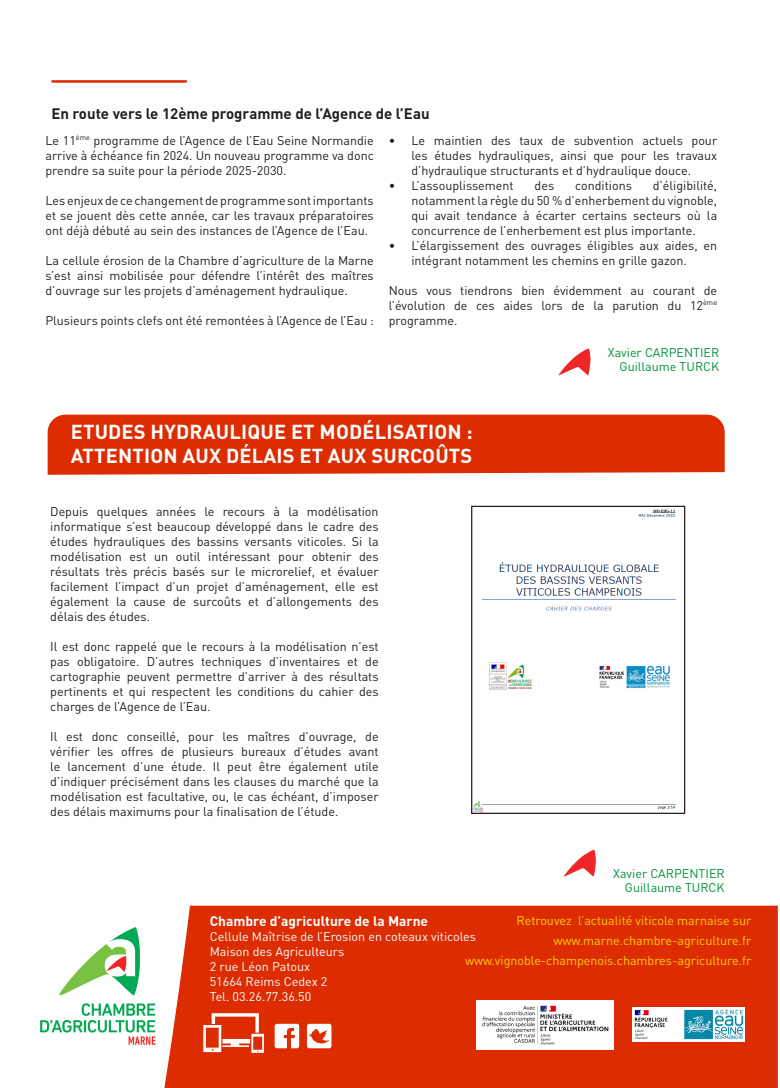
<style>
.page{position:relative;width:780px;height:1088px;background:#fff}
.page>*{position:absolute;margin:0;border:0;box-sizing:border-box;transform-origin:0 0}
.t1{font:700 20px "DIN Pro";letter-spacing:.01em;color:#fff}
.t2{font:700 15px "DIN Pro";color:#231f20}
.t3{font:700 13.75px "DIN Pro";color:#fff}
.t4{font:12.5px/15px "DIN Pro";color:#231f20;text-align:justify}
.t5{font:12.5px "DIN Pro";color:#fed105}
.t6{font:12.5px "DIN Pro";color:#fff}
.t7{font:12.5px "DIN Pro";color:#009139}
</style>
<div class="page">
<div style="left:164px;top:905px;width:614px;height:183px;background:#dc2c00"></div>
<img style="left:40px;top:915px;width:126px;height:143px">
<svg style="left:275px;top:1024px;width:24px;height:24px"></svg>
<svg style="left:307px;top:1024px;width:24px;height:24px"></svg>
<svg style="left:203px;top:1013px;width:61px;height:40px"></svg>
<img style="left:476px;top:1000px;width:137px;height:49px">
<div style="left:48px;top:415px;width:676px;height:60px;background:#dc2c00"></div>
<img style="left:632px;top:1008px;width:112px;height:34px">
<svg style="left:564px;top:849px;width:32px;height:27px"></svg>
<hr style="left:51px;top:80px;width:136px;height:3px;background:#dc2c00">
<svg style="left:558px;top:348px;width:32px;height:27px"></svg>
<img style="left:473px;top:509px;width:203px;height:303px">
<div style="left:471px;top:506px;width:214px;height:308px;border:1px solid #231f20"></div>
<p class="t2" style="left:51px;top:104px;width:379px">En route vers le 12ème programme de l’Agence de l’Eau</p>
<p class="t4" style="left:45px;top:132px;width:330px">Le 11<sup>ème</sup> programme de l’Agence de l’Eau Seine Normandie arrive à échéance fin 2024. Un nouveau programme va donc prendre sa suite pour la période 2025-2030.</p>
<p class="t4" style="left:45px;top:192px;width:330px">Les enjeux de ce changement de programme sont importants et se jouent dès cette année, car les travaux préparatoires ont déjà débuté au sein des instances de l’Agence de l’Eau.</p>
<p class="t4" style="left:45px;top:252px;width:330px">La cellule érosion de la Chambre d’agriculture de la Marne s’est ainsi mobilisée pour défendre l’intérêt des maîtres d’ouvrage sur les projets d’aménagement hydraulique.</p>
<p class="t4" style="left:45px;top:312px;width:330px">Plusieurs points clefs ont été remontées à l’Agence de l’Eau :</p>
<p class="t4" style="left:411px;top:132px;width:307px;text-indent:-22px">• Le maintien des taux de subvention actuels pour les études hydrauliques, ainsi que pour les travaux d’hydraulique structurants et d’hydraulique douce.</p>
<p class="t4" style="left:389px;top:177px;width:126px">• L’assouplissement</p>
<p class="t4" style="left:534px;top:177px;width:21px">des</p>
<p class="t4" style="left:575px;top:177px;width:58px">conditions</p>
<p class="t4" style="left:411px;top:177px;width:307px;text-indent:241px">d’éligibilité, notamment la règle du 50 % d’enherbement du vignoble, qui avait tendance à écarter certains secteurs où la concurrence de l’enherbement est plus importante.</p>
<p class="t4" style="left:411px;top:237px;width:307px;text-indent:-22px">• L’élargissement des ouvrages éligibles aux aides, en intégrant notamment les chemins en grille gazon.</p>
<p class="t4" style="left:389px;top:282px;width:330px">Nous vous tiendrons bien évidemment au courant de l’évolution de ces aides lors de la parution du 12<sup>ème </sup>programme.</p>
<p class="t7" style="left:607px;top:344px;width:113px">Xavier CARPENTIER</p>
<p class="t7" style="left:619px;top:358px;width:101px">Guillaume TURCK</p>
<p class="t1" style="left:71px;top:418px;width:403px">ETUDES HYDRAULIQUE ET MODÉLISATION :</p>
<p class="t1" style="left:71px;top:442px;width:403px">ATTENTION AUX DÉLAIS ET AUX SURCOÛTS</p>
<p class="t4" style="left:50px;top:503px;width:330px">Depuis quelques années le recours à la modélisation informatique s’est beaucoup développé dans le cadre des études hydrauliques des bassins versants viticoles. Si la modélisation est un outil intéressant pour obtenir des résultats très précis basés sur le microrelief, et évaluer facilement l’impact d’un projet d’aménagement, elle est également la cause de surcoûts et d’allongements des délais des études.</p>
<p class="t4" style="left:50px;top:638px;width:330px">Il est donc rappelé que le recours à la modélisation n’est pas obligatoire. D’autres techniques d’inventaires et de cartographie peuvent permettre d’arriver à des résultats pertinents et qui respectent les conditions du cahier des charges de l’Agence de l’Eau.</p>
<p class="t4" style="left:50px;top:728px;width:330px">Il est donc conseillé, pour les maîtres d’ouvrage, de vérifier les offres de plusieurs bureaux d’études avant le lancement d’une étude. Il peut être également utile d’indiquer précisément dans les clauses du marché que la modélisation est facultative, ou, le cas échéant, d’imposer des délais maximums pour la finalisation de l’étude.</p>
<p class="t7" style="left:613px;top:865px;width:113px">Xavier CARPENTIER</p>
<p class="t7" style="left:625px;top:879px;width:101px">Guillaume TURCK</p>
<p class="t5" style="left:516px;top:912px;width:236px">Retrouvez l’actualité viticole marnaise sur</p>
<p class="t5" style="left:553px;top:932px;width:199px">www.marne.chambre-agriculture.fr</p>
<p class="t5" style="left:465px;top:952px;width:288px">www.vignoble-champenois.chambres-agriculture.fr</p>
<p class="t3" style="left:210px;top:911px;width:220px">Chambre d’agriculture de la Marne</p>
<p class="t6" style="left:210px;top:928px;width:268px">Cellule Maîtrise de l’Erosion en coteaux viticoles</p>
<p class="t6" style="left:210px;top:943px;width:136px">Maison des Agriculteurs</p>
<p class="t6" style="left:210px;top:958px;width:102px">2 rue Léon Patoux</p>
<p class="t6" style="left:210px;top:973px;width:119px">51664 Reims Cedex 2</p>
<p class="t6" style="left:210px;top:988px;width:103px">Tel. 03.26.77.36.50</p>
</div>
